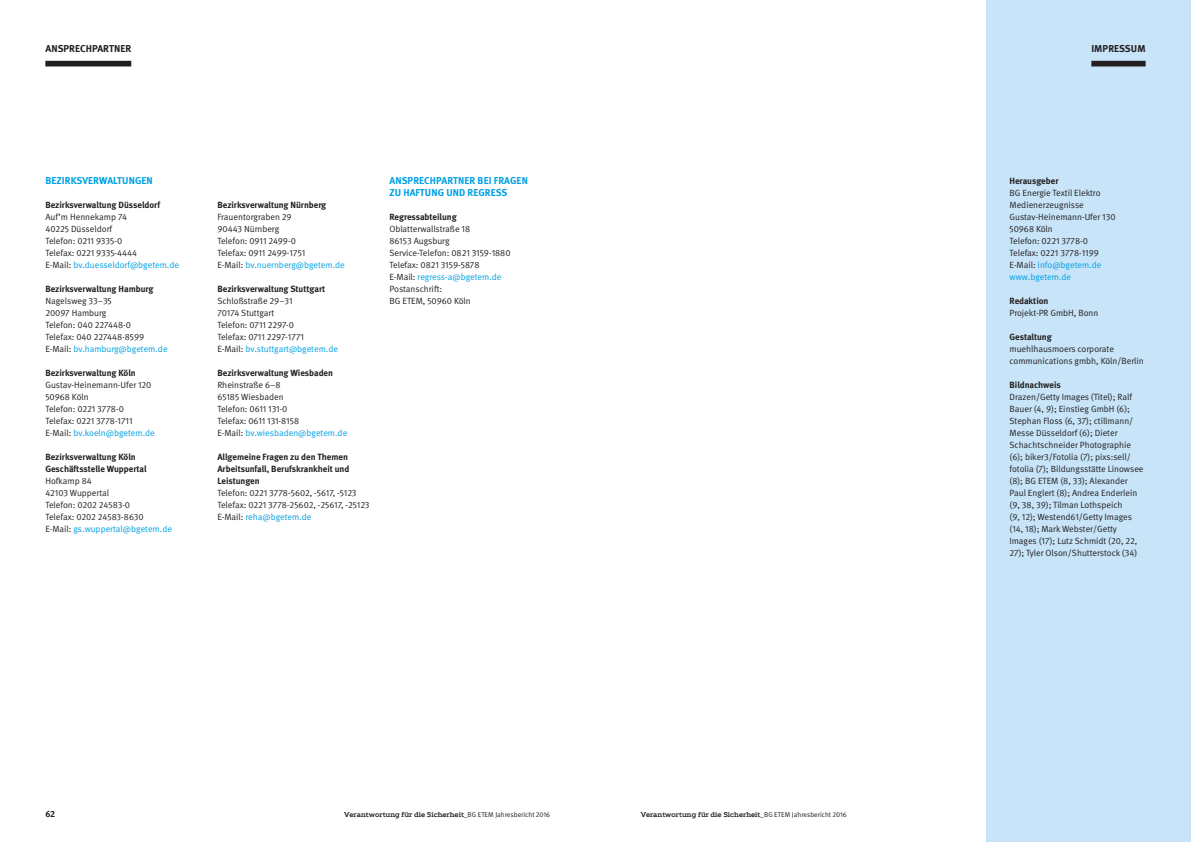
<style>
.page{position:relative;width:1191px;height:842px;background:#fff}
.page>*{position:absolute;margin:0;border:0;box-sizing:border-box;transform-origin:0 0}
.t1{font:700 10px/12px "DGUV Meta";letter-spacing:.01em;color:#00a1e4}
.t2{font:700 10px "DGUV Meta";letter-spacing:.01em;color:#231f20}
.t3{font:9px/12px "DGUV Meta";color:#231f20}
.t4{font:700 9px/12px "DGUV Meta";color:#231f20}
.t5{font:700 7px "TT Slabs";color:#231f20}
.s1{color:#00a1e4}
.s2{font-family:"DGUV Meta";font-weight:400}
</style>
<div class="page">
<div style="left:45px;top:61px;width:86px;height:5px;background:#231f20"></div>
<div style="left:986px;top:0;width:205px;height:842px;background:#c7e4f8"></div>
<div style="left:1091px;top:61px;width:54px;height:5px;background:#231f20"></div>
<p class="t2" style="left:45px;top:43px;width:87px">ANSPRECHPARTNER</p>
<p class="t2" style="left:1091px;top:43px;width:56px">IMPRESSUM</p>
<p class="t1" style="left:45px;top:175px;width:109px">BEZIRKSVERWALTUNGEN</p>
<p class="t4" style="left:45px;top:199px;width:116px">Bezirksverwaltung Düsseldorf</p>
<p class="t3" style="left:45px;top:211px;width:135px">Auf’m Hennekamp 74<br>40225 Düsseldorf<br>Telefon: 0211 9335-0<br>Telefax: 0221 9335-4444<br>E-Mail: <span class="s1">bv.duesseldorf@bgetem.de</span></p>
<p class="t4" style="left:45px;top:283px;width:109px">Bezirksverwaltung Hamburg</p>
<p class="t3" style="left:45px;top:295px;width:124px">Nagelsweg 33–35<br>20097 Hamburg<br>Telefon: 040 227448-0<br>Telefax: 040 227448-8599<br>E-Mail: <span class="s1">bv.hamburg@bgetem.de</span></p>
<p class="t4" style="left:45px;top:367px;width:92px">Bezirksverwaltung Köln</p>
<p class="t3" style="left:45px;top:379px;width:111px">Gustav-Heinemann-Ufer 120<br>50968 Köln<br>Telefon: 0221 3778-0<br>Telefax: 0221 3778-1711<br>E-Mail: <span class="s1">bv.koeln@bgetem.de</span></p>
<p class="t4" style="left:45px;top:451px;width:103px">Bezirksverwaltung Köln<br>Geschäftsstelle Wuppertal</p>
<p class="t3" style="left:45px;top:475px;width:128px">Hofkamp 84<br>42103 Wuppertal<br>Telefon: 0202 24583-0<br>Telefax: 0202 24583-8630<br>E-Mail: <span class="s1">gs.wuppertal@bgetem.de</span></p>
<p class="t4" style="left:217px;top:199px;width:110px">Bezirksverwaltung Nürnberg</p>
<p class="t3" style="left:217px;top:211px;width:129px">Frauentorgraben 29<br>90443 Nürnberg<br>Telefon: 0911 2499-0<br>Telefax: 0911 2499-1751<br>E-Mail: <span class="s1">bv.nuernberg@bgetem.de</span></p>
<p class="t4" style="left:217px;top:283px;width:109px">Bezirksverwaltung Stuttgart</p>
<p class="t3" style="left:217px;top:295px;width:122px">Schloßstraße 29–31<br>70174 Stuttgart<br>Telefon: 0711 2297-0<br>Telefax: 0711 2297-1771<br>E-Mail: <span class="s1">bv.stuttgart@bgetem.de</span></p>
<p class="t4" style="left:217px;top:367px;width:117px">Bezirksverwaltung Wiesbaden</p>
<p class="t3" style="left:217px;top:379px;width:131px">Rheinstraße 6–8<br>65185 Wiesbaden<br>Telefon: 0611 131-0<br>Telefax: 0611 131-8158<br>E-Mail: <span class="s1">bv.wiesbaden@bgetem.de</span></p>
<p class="t4" style="left:217px;top:451px;width:134px">Allgemeine Fragen zu den Themen<br>Arbeitsunfall, Berufskrankheit und<br>Leistungen</p>
<p class="t3" style="left:217px;top:487px;width:154px">Telefon: 0221 3778-5602, -5617, -5123<br>Telefax: 0221 3778-25602, -25617, -25123<br>E-Mail: <span class="s1">reha@bgetem.de</span></p>
<p class="t1" style="left:389px;top:175px;width:140px">ANSPRECHPARTNER BEI FRAGEN<br>ZU HAFTUNG UND REGRESS</p>
<p class="t4" style="left:389px;top:211px;width:69px">Regressabteilung</p>
<p class="t3" style="left:389px;top:223px;width:123px">Oblatterwallstraße 18<br>86153 Augsburg<br>Service-Telefon: 0821 3159-1880<br>Telefax: 0821 3159-5878<br>E-Mail: <span class="s1">regress-a@bgetem.de<br></span>Postanschrift:<br>BG ETEM, 50960 Köln</p>
<p class="t4" style="left:45px;top:808px;width:11px">62</p>
<p class="t5" style="left:344px;top:810px;width:207px">Verantwortung für die Sicherheit<span class="s2">_BG ETEM Jahresbericht 2016</span></p>
<p class="t5" style="left:641px;top:810px;width:207px">Verantwortung für die Sicherheit<span class="s2">_BG ETEM Jahresbericht 2016</span></p>
<p class="t4" style="left:1009px;top:175px;width:50px">Herausgeber</p>
<p class="t3" style="left:1009px;top:187px;width:108px">BG Energie Textil Elektro<br>Medienerzeugnisse<br>Gustav-Heinemann-Ufer 130<br>50968 Köln<br>Telefon: 0221 3778-0<br>Telefax: 0221 3778-1199<br>E-Mail: <span class="s1">info@bgetem.de www.bgetem.de</span></p>
<p class="t4" style="left:1009px;top:295px;width:41px">Redaktion</p>
<p class="t3" style="left:1009px;top:307px;width:90px">Projekt-PR GmbH, Bonn</p>
<p class="t4" style="left:1009px;top:331px;width:44px">Gestaltung</p>
<p class="t3" style="left:1009px;top:343px;width:136px">muehlhausmoers corporate communications gmbh, Köln/Berlin</p>
<p class="t4" style="left:1009px;top:379px;width:53px">Bildnachweis</p>
<p class="t3" style="left:1009px;top:391px;width:135px">Drazen/Getty Images (Titel); Ralf Bauer (4, 9); Einstieg GmbH (6); Stephan Floss (6, 37); ctillmann/ Messe Düsseldorf (6); Dieter Schachtschneider Photographie (6); biker3/Fotolia (7); pixs:sell/ fotolia (7); Bildungsstätte Linowsee (8); BG ETEM (8, 33); Alexander Paul Englert (8); Andrea Enderlein (9, 38, 39); Tilman Lothspeich<br>(9, 12); Westend61/Getty Images (14, 18); Mark Webster/Getty Images (17); Lutz Schmidt (20, 22, 27); Tyler Olson/Shutterstock (34)</p>
</div>
